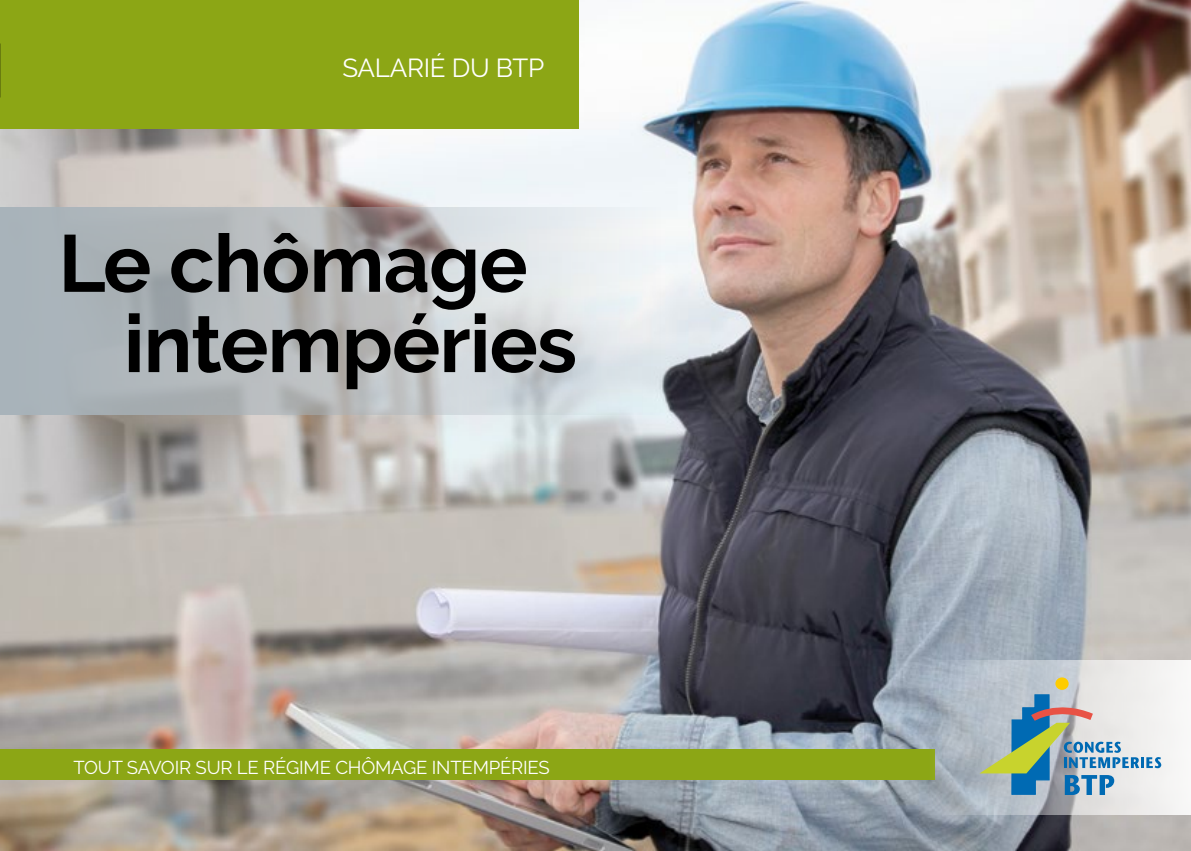
<style>
.page{position:relative;width:1191px;height:851px;background:#fff}
.page>*{position:absolute;margin:0;border:0;box-sizing:border-box;transform-origin:0 0}
.t1{font:700 80.6px "Raleway";letter-spacing:-.01em;color:#000}
.t2{font:26px "Raleway";letter-spacing:-.01em;color:#fff}
.t3{font:18.6px "Raleway";letter-spacing:-.01em;color:#fff}
</style>
<div class="page">
<img style="left:0;top:0;width:1191px;height:850px">
<div style="left:0;top:749px;width:934px;height:31px;background:#8ca615"></div>
<div style="left:0;top:0;width:579px;height:128px;background:#8ca615"></div>
<svg style="left:0;top:207px;width:660px;height:207px;background:#bec3c6"></svg>
<svg style="left:928px;top:660px;width:263px;height:154px"></svg>
<div style="left:1055px;top:677px;width:13px;height:12px;background:#fecc00;border-radius:50%"></div>
<svg style="left:979px;top:694px;width:182px;height:100px;background:#a8bcbe"></svg>
<h2 class="t2" style="left:342px;top:53px;width:203px">SALARIÉ DU BTP</h2>
<h1 class="t1" style="left:59px;top:217px;width:470px">Le chômage</h1>
<h1 class="t1" style="left:124px;top:297px;width:454px">intempéries</h1>
<p class="t3" style="left:74px;top:756px;width:477px">TOUT SAVOIR SUR LE RÉGIME CHÔMAGE INTEMPÉRIES</p>
</div>
